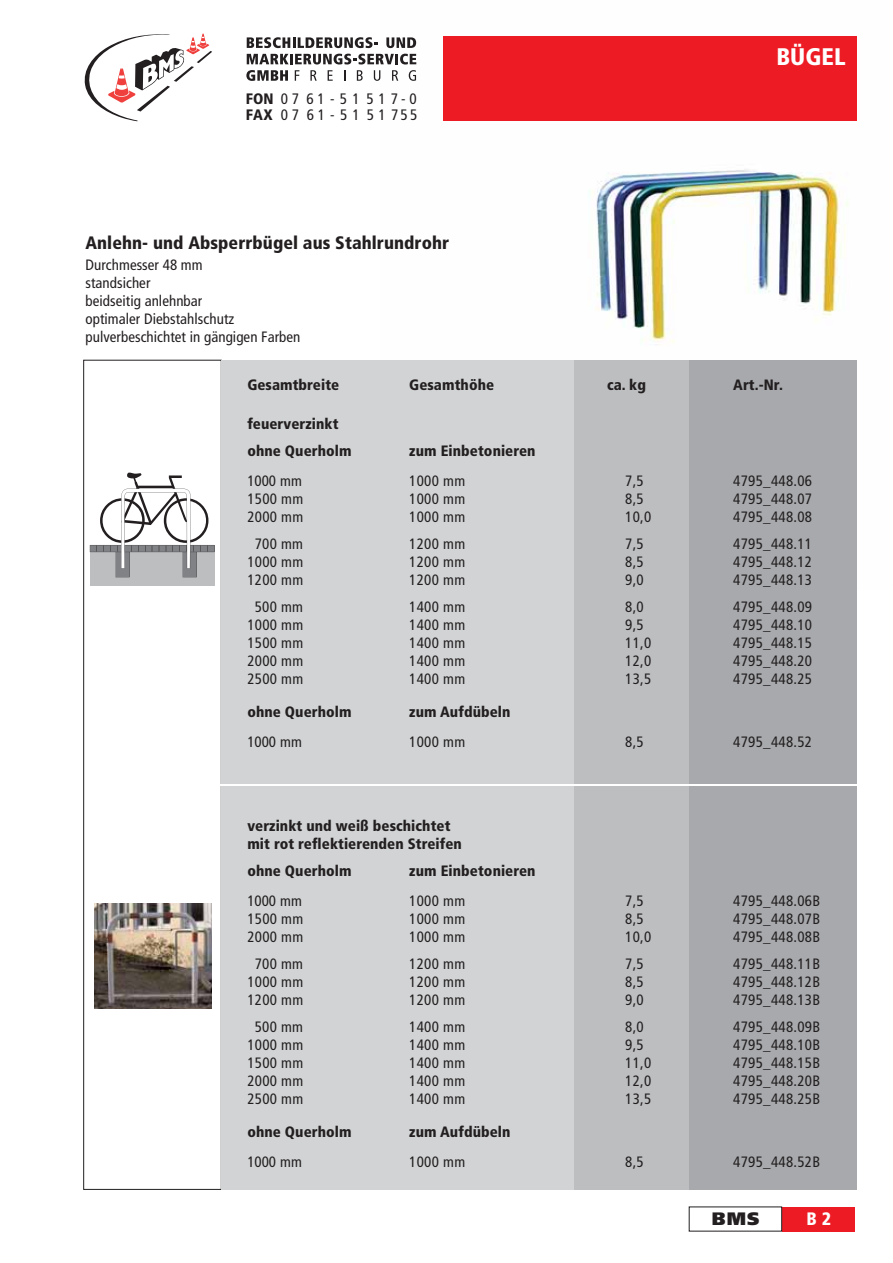
<style>
.page{position:relative;width:893px;height:1263px;background:#fff}
.page>*{position:absolute;margin:0;border:0;box-sizing:border-box;transform-origin:0 0}
.t1{font:900 condensed 24px "Frutiger LT";letter-spacing:.005em;color:#fff}
.t2{font:900 condensed 18px "Frutiger LT";letter-spacing:.005em;color:#231f20}
.t3{font:900 18px "Frutiger LT";color:#231f20}
.t4{font:900 condensed 18px "Frutiger LT";color:#fff}
.t5{font:condensed 15.15px/16.4px "Frutiger LT";letter-spacing:.275em;color:#231f20}
.t6{font:condensed 15px/18px "Frutiger LT";letter-spacing:.02em;color:#231f20}
.t7{font:900 condensed 15px/27px "Frutiger LT";letter-spacing:.005em;color:#231f20}
.s1{font-weight:900}
</style>
<div class="page">
<img style="left:384px;top:36px;width:473px;height:309px">
<div style="left:443px;top:36px;width:413px;height:85px;background:#ed1c24"></div>
<div style="left:668px;top:360px;width:189px;height:830px;background:#a7a9ac"></div>
<svg style="left:84px;top:33px;width:128px;height:88px"></svg>
<svg style="left:247px;top:37px;width:131px;height:11px"></svg>
<svg style="left:386px;top:37px;width:30px;height:11px"></svg>
<svg style="left:246px;top:54px;width:170px;height:27px"></svg>
<div style="left:573px;top:360px;width:116px;height:830px;background:#bcbec0"></div>
<div style="left:782px;top:1207px;width:72px;height:24px;background:#ed1c24"></div>
<div style="left:90px;top:548px;width:124px;height:37px;background:#bcbec0"></div>
<svg style="left:90px;top:473px;width:124px;height:104px"></svg>
<img style="left:94px;top:903px;width:118px;height:105px">
<div style="left:83px;top:360px;width:138px;height:830px;border:1px solid #231f20"></div>
<div style="left:221px;top:360px;width:353px;height:830px;background:#d1d3d4"></div>
<hr style="left:207px;top:784px;width:663px;height:2px;background:#fff">
<p class="t5" style="left:246px;top:92px;width:173px"><span class="s1">FON</span> 07 61-51 517-0<br><span class="s1">FAX</span> 07 61-51 51755</p>
<p class="t2" style="left:85px;top:235px;width:365px">Anlehn- und Absperrbügel aus Stahlrundrohr</p>
<p class="t6" style="left:85px;top:258px;width:216px">Durchmesser 48 mm<br>standsicher<br>beidseitig anlehnbar<br>optimaler Diebstahlschutz pulverbeschichtet in gängigen Farben</p>
<p class="t1" style="left:776px;top:46px;width:71px">BÜGEL</p>
<p class="t7" style="left:247px;top:373px;width:93px">Gesamtbreite</p>
<p class="t7" style="left:409px;top:373px;width:86px">Gesamthöhe</p>
<p class="t7" style="left:607px;top:373px;width:40px">ca. kg</p>
<p class="t7" style="left:733px;top:373px;width:51px">Art.-Nr.</p>
<p class="t7" style="left:247px;top:412px;width:106px">feuerverzinkt ohne Querholm</p>
<p class="t7" style="left:409px;top:439px;width:128px">zum Einbetonieren</p>
<p class="t6" style="left:247px;top:474px;width:56px">1000 mm</p>
<p class="t6" style="left:409px;top:474px;width:57px">1000 mm</p>
<p class="t6" style="left:625px;top:474px;width:20px">7,5</p>
<p class="t6" style="left:733px;top:474px;width:80px">4795_448.06</p>
<p class="t6" style="left:247px;top:492px;width:57px">1500 mm</p>
<p class="t6" style="left:409px;top:492px;width:57px">1000 mm</p>
<p class="t6" style="left:625px;top:492px;width:20px">8,5</p>
<p class="t6" style="left:733px;top:492px;width:80px">4795_448.07</p>
<p class="t6" style="left:247px;top:510px;width:57px">2000 mm</p>
<p class="t6" style="left:409px;top:510px;width:57px">1000 mm</p>
<p class="t6" style="left:625px;top:510px;width:28px">10,0</p>
<p class="t6" style="left:733px;top:510px;width:80px">4795_448.08</p>
<p class="t6" style="left:255px;top:537px;width:50px">700 mm</p>
<p class="t6" style="left:409px;top:537px;width:57px">1200 mm</p>
<p class="t6" style="left:625px;top:537px;width:20px">7,5</p>
<p class="t6" style="left:733px;top:537px;width:80px">4795_448.11</p>
<p class="t6" style="left:247px;top:555px;width:57px">1000 mm</p>
<p class="t6" style="left:409px;top:555px;width:57px">1200 mm</p>
<p class="t6" style="left:625px;top:555px;width:20px">8,5</p>
<p class="t6" style="left:733px;top:555px;width:80px">4795_448.12</p>
<p class="t6" style="left:247px;top:573px;width:57px">1200 mm</p>
<p class="t6" style="left:409px;top:573px;width:57px">1200 mm</p>
<p class="t6" style="left:625px;top:573px;width:20px">9,0</p>
<p class="t6" style="left:733px;top:573px;width:80px">4795_448.13</p>
<p class="t6" style="left:255px;top:600px;width:50px">500 mm</p>
<p class="t6" style="left:409px;top:600px;width:57px">1400 mm</p>
<p class="t6" style="left:625px;top:600px;width:20px">8,0</p>
<p class="t6" style="left:733px;top:600px;width:80px">4795_448.09</p>
<p class="t6" style="left:247px;top:618px;width:57px">1000 mm</p>
<p class="t6" style="left:409px;top:618px;width:57px">1400 mm</p>
<p class="t6" style="left:625px;top:618px;width:20px">9,5</p>
<p class="t6" style="left:733px;top:618px;width:80px">4795_448.10</p>
<p class="t6" style="left:247px;top:636px;width:57px">1500 mm</p>
<p class="t6" style="left:409px;top:636px;width:57px">1400 mm</p>
<p class="t6" style="left:625px;top:636px;width:28px">11,0</p>
<p class="t6" style="left:733px;top:636px;width:80px">4795_448.15</p>
<p class="t6" style="left:247px;top:654px;width:57px">2000 mm</p>
<p class="t6" style="left:409px;top:654px;width:57px">1400 mm</p>
<p class="t6" style="left:625px;top:654px;width:28px">12,0</p>
<p class="t6" style="left:733px;top:654px;width:80px">4795_448.20</p>
<p class="t6" style="left:247px;top:672px;width:57px">2500 mm</p>
<p class="t6" style="left:409px;top:672px;width:57px">1400 mm</p>
<p class="t6" style="left:625px;top:672px;width:28px">13,5</p>
<p class="t6" style="left:733px;top:672px;width:80px">4795_448.25</p>
<p class="t7" style="left:247px;top:700px;width:106px">ohne Querholm</p>
<p class="t7" style="left:409px;top:700px;width:103px">zum Aufdübeln</p>
<p class="t6" style="left:247px;top:735px;width:56px">1000 mm</p>
<p class="t6" style="left:409px;top:735px;width:57px">1000 mm</p>
<p class="t6" style="left:625px;top:735px;width:20px">8,5</p>
<p class="t6" style="left:733px;top:735px;width:80px">4795_448.52</p>
<p class="t7" style="left:247px;top:818px;width:216px;line-height:18px">verzinkt und weiß beschichtet mit rot reflektierenden Streifen</p>
<p class="t7" style="left:247px;top:859px;width:106px">ohne Querholm</p>
<p class="t7" style="left:409px;top:859px;width:128px">zum Einbetonieren</p>
<p class="t6" style="left:247px;top:894px;width:56px">1000 mm</p>
<p class="t6" style="left:409px;top:894px;width:57px">1000 mm</p>
<p class="t6" style="left:625px;top:894px;width:20px">7,5</p>
<p class="t6" style="left:733px;top:894px;width:88px">4795_448.06B</p>
<p class="t6" style="left:247px;top:912px;width:57px">1500 mm</p>
<p class="t6" style="left:409px;top:912px;width:57px">1000 mm</p>
<p class="t6" style="left:625px;top:912px;width:20px">8,5</p>
<p class="t6" style="left:733px;top:912px;width:88px">4795_448.07B</p>
<p class="t6" style="left:247px;top:930px;width:57px">2000 mm</p>
<p class="t6" style="left:409px;top:930px;width:57px">1000 mm</p>
<p class="t6" style="left:625px;top:930px;width:28px">10,0</p>
<p class="t6" style="left:733px;top:930px;width:88px">4795_448.08B</p>
<p class="t6" style="left:255px;top:957px;width:50px">700 mm</p>
<p class="t6" style="left:409px;top:957px;width:57px">1200 mm</p>
<p class="t6" style="left:625px;top:957px;width:20px">7,5</p>
<p class="t6" style="left:733px;top:957px;width:88px">4795_448.11B</p>
<p class="t6" style="left:247px;top:975px;width:57px">1000 mm</p>
<p class="t6" style="left:409px;top:975px;width:57px">1200 mm</p>
<p class="t6" style="left:625px;top:975px;width:20px">8,5</p>
<p class="t6" style="left:733px;top:975px;width:88px">4795_448.12B</p>
<p class="t6" style="left:247px;top:993px;width:57px">1200 mm</p>
<p class="t6" style="left:409px;top:993px;width:57px">1200 mm</p>
<p class="t6" style="left:625px;top:993px;width:20px">9,0</p>
<p class="t6" style="left:733px;top:993px;width:88px">4795_448.13B</p>
<p class="t6" style="left:255px;top:1020px;width:50px">500 mm</p>
<p class="t6" style="left:409px;top:1020px;width:57px">1400 mm</p>
<p class="t6" style="left:625px;top:1020px;width:20px">8,0</p>
<p class="t6" style="left:733px;top:1020px;width:88px">4795_448.09B</p>
<p class="t6" style="left:247px;top:1038px;width:57px">1000 mm</p>
<p class="t6" style="left:409px;top:1038px;width:57px">1400 mm</p>
<p class="t6" style="left:625px;top:1038px;width:20px">9,5</p>
<p class="t6" style="left:733px;top:1038px;width:88px">4795_448.10B</p>
<p class="t6" style="left:247px;top:1056px;width:57px">1500 mm</p>
<p class="t6" style="left:409px;top:1056px;width:57px">1400 mm</p>
<p class="t6" style="left:625px;top:1056px;width:28px">11,0</p>
<p class="t6" style="left:733px;top:1056px;width:88px">4795_448.15B</p>
<p class="t6" style="left:247px;top:1074px;width:57px">2000 mm</p>
<p class="t6" style="left:409px;top:1074px;width:57px">1400 mm</p>
<p class="t6" style="left:625px;top:1074px;width:28px">12,0</p>
<p class="t6" style="left:733px;top:1074px;width:88px">4795_448.20B</p>
<p class="t6" style="left:247px;top:1092px;width:57px">2500 mm</p>
<p class="t6" style="left:409px;top:1092px;width:57px">1400 mm</p>
<p class="t6" style="left:625px;top:1092px;width:28px">13,5</p>
<p class="t6" style="left:733px;top:1092px;width:88px">4795_448.25B</p>
<p class="t7" style="left:247px;top:1120px;width:106px">ohne Querholm</p>
<p class="t7" style="left:409px;top:1120px;width:103px">zum Aufdübeln</p>
<p class="t6" style="left:247px;top:1155px;width:56px">1000 mm</p>
<p class="t6" style="left:409px;top:1155px;width:57px">1000 mm</p>
<p class="t6" style="left:625px;top:1155px;width:20px">8,5</p>
<p class="t6" style="left:733px;top:1155px;width:88px">4795_448.52B</p>
<p class="t3" style="left:712px;top:1208px;width:49px">BMS</p>
<p class="t4" style="left:806px;top:1211px;width:26px">B 2</p>
</div>
